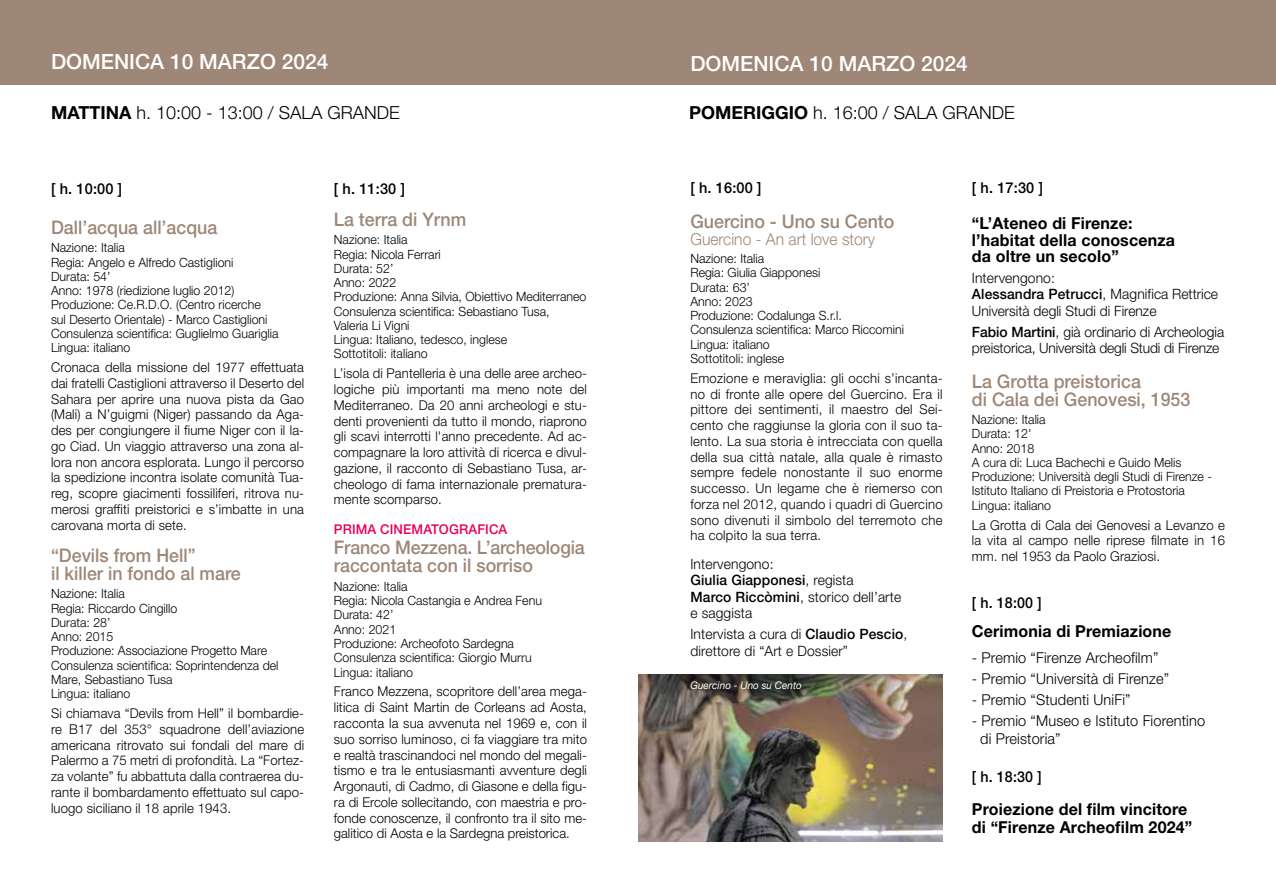
<style>
.page{position:relative;width:1276px;height:893px;background:#fff}
.page>*{position:absolute;margin:0;border:0;box-sizing:border-box;transform-origin:0 0}
.t1{font:500 21px "Helvetica Neue LT Std";color:#fff}
.t2{font:500 18.75px/18px "Helvetica Neue LT Std";color:#9e8777;scale:.95 1}
.t3{font:300 18px "Helvetica Neue LT Std";color:#000}
.t4{font:700 16.5px/16.5px "Helvetica Neue LT Std";letter-spacing:.01em;color:#000}
.t5{font:300 16.5px "Helvetica Neue LT Std";color:#9e8777;scale:.95 1}
.t6{font:300 15px/18px "Helvetica Neue LT Std";letter-spacing:.01em;color:#000}
.t7{font:500 15px "Helvetica Neue LT Std";letter-spacing:.01em;color:#000}
.t8{font:500 15px "Helvetica Neue LT Std";letter-spacing:.01em;color:#000;scale:.95 1}
.t9{font:300 14.25px/16.5px "Helvetica Neue LT Std";color:#000}
.t10{font:300 13.5px/15.8px "Helvetica Neue LT Std";letter-spacing:.01em;color:#000;text-align:justify}
.t11{font:500 13.5px "Helvetica Neue LT Std";letter-spacing:.01em;color:#e6005b}
.t12{font:300 12.75px/14.2px "Helvetica Neue LT Std";color:#000}
.t13{font:italic 10.5px "Helvetica Neue LT Std";color:#fff;scale:.95 1}
.s1{font-weight:700}
.s2{font-weight:500}
</style>
<div class="page">
<div style="left:0;top:0;width:1276px;height:85px;background:#9e8777"></div>
<img style="left:638px;top:674px;width:304px;height:168px">
<h1 class="t1" style="left:51px;top:49px;width:279px">DOMENICA 10 MARZO 2024</h1>
<h1 class="t1" style="left:690px;top:51px;width:279px">DOMENICA 10 MARZO 2024</h1>
<h3 class="t3" style="left:689px;top:102px;width:327px"><span class="s1">POMERIGGIO</span> h. 16:00 / SALA GRANDE</h3>
<h3 class="t3" style="left:51px;top:102px;width:350px"><span class="s1">MATTINA</span> h. 10:00 - 13:00 / SALA GRANDE</h3>
<p class="t7" style="left:51px;top:179px;width:73px">[ h. 10:00 ]</p>
<h2 class="t2" style="left:51px;top:218px;width:177px">Dall’acqua all’acqua</h2>
<p class="t12" style="left:51px;top:240px;width:229px">Nazione: Italia<br>Regia: Angelo e Alfredo Castiglioni<br>Durata: 54’<br>Anno: 1978 (riedizione luglio 2012)<br>Produzione: Ce.R.D.O. (Centro ricerche sul Deserto Orientale) - Marco Castiglioni<br>Consulenza scientifica: Guglielmo Guariglia<br>Lingua: italiano</p>
<p class="t10" style="left:51px;top:359px;width:255px">Cronaca della missione del 1977 effettuata dai fratelli Castiglioni attraverso il Deserto del Sahara per aprire una nuova pista da Gao (Mali) a N’guigmi (Niger) passando da Aga&shy;des per congiungere il fiume Niger con il la&shy;go Ciad. Un viaggio attraverso una zona al&shy;lora non ancora esplorata. Lungo il percorso la spedizione incontra isolate comunità Tua&shy;reg, scopre giacimenti fossiliferi, ritrova nu&shy;merosi graffiti preistorici e s’imbatte in una carovana morta di sete.</p>
<h2 class="t2" style="left:51px;top:546px;width:201px">“Devils from Hell”<br>il killer in fondo al mare</h2>
<p class="t12" style="left:51px;top:586px;width:229px">Nazione: Italia<br>Regia: Riccardo Cingillo<br>Durata: 28’<br>Anno: 2015<br>Produzione: Associazione Progetto Mare<br>Consulenza scientifica: Soprintendenza del<br>Mare, Sebastiano Tusa<br>Lingua: italiano</p>
<p class="t10" style="left:51px;top:705px;width:255px">Si chiamava “Devils from Hell” il bombardie&shy;re B17 del 353° squadrone dell’aviazione americana ritrovato sui fondali del mare di Palermo a 75 metri di profondità. La “Fortez&shy;za volante” fu abbattuta dalla contraerea du&shy;rante il bombardamento effettuato sul capo&shy;luogo siciliano il 18 aprile 1943.</p>
<p class="t7" style="left:334px;top:179px;width:73px">[ h. 11:30 ]</p>
<h2 class="t2" style="left:334px;top:210px;width:141px">La terra di Yrnm</h2>
<p class="t12" style="left:334px;top:232px;width:254px">Nazione: Italia<br>Regia: Nicola Ferrari<br>Durata: 52’<br>Anno: 2022<br>Produzione: Anna Silvia, Obiettivo Mediterraneo<br>Consulenza scientifica: Sebastiano Tusa,<br>Valeria Li Vigni<br>Lingua: Italiano, tedesco, inglese<br>Sottotitoli: italiano</p>
<p class="t10" style="left:334px;top:365px;width:254px">L’isola di Pantelleria è una delle aree archeo&shy;logiche più importanti ma meno note del Mediterraneo. Da 20 anni archeologi e stu&shy;denti provenienti da tutto il mondo, riaprono gli scavi interrotti l'anno precedente. Ad ac&shy;compagnare la loro attività di ricerca e divul&shy;gazione, il racconto di Sebastiano Tusa, ar&shy;cheologo di fama internazionale prematura&shy;mente scomparso.</p>
<p class="t11" style="left:334px;top:521px;width:175px">PRIMA CINEMATOGRAFICA</p>
<h2 class="t2" style="left:334px;top:539px;width:265px">Franco Mezzena. L’archeologia raccontata con il sorriso</h2>
<p class="t12" style="left:334px;top:579px;width:210px">Nazione: Italia<br>Regia: Nicola Castangia e Andrea Fenu<br>Durata: 42’<br>Anno: 2021<br>Produzione: Archeofoto Sardegna<br>Consulenza scientifica: Giorgio Murru<br>Lingua: italiano</p>
<p class="t10" style="left:334px;top:683px;width:255px">Franco Mezzena, scopritore dell’area mega&shy;litica di Saint Martin de Corleans ad Aosta, racconta la sua avvenuta nel 1969 e, con il suo sorriso luminoso, ci fa viaggiare tra mito e realtà trascinandoci nel mondo del megali&shy;tismo e tra le entusiasmanti avventure degli Argonauti, di Cadmo, di Giasone e della figu&shy;ra di Ercole sollecitando, con maestria e pro&shy;fonde conoscenze, il confronto tra il sito me&shy;galitico di Aosta e la Sardegna preistorica.</p>
<p class="t7" style="left:690px;top:178px;width:73px">[ h. 16:00 ]</p>
<h2 class="t2" style="left:690px;top:212px;width:216px">Guercino - Uno su Cento</h2>
<p class="t5" style="left:690px;top:229px;width:196px">Guercino - An art love story</p>
<p class="t12" style="left:690px;top:251px;width:215px">Nazione: Italia<br>Regia: Giulia Giapponesi<br>Durata: 63’<br>Anno: 2023<br>Produzione: Codalunga S.r.l.<br>Consulenza scientifica: Marco Riccomini<br>Lingua: italiano<br>Sottotitoli: inglese</p>
<p class="t10" style="left:690px;top:370px;width:254px">Emozione e meraviglia: gli occhi s’incanta&shy;no di fronte alle opere del Guercino. Era il pittore dei sentimenti, il maestro del Sei&shy;cento che raggiunse la gloria con il suo ta&shy;lento. La sua storia è intrecciata con quella della sua città natale, alla quale è rimasto sempre fedele nonostante il suo enorme successo. Un legame che è riemerso con forza nel 2012, quando i quadri di Guercino sono divenuti il simbolo del terremoto che ha colpito la sua terra.</p>
<p class="t9" style="left:690px;top:555px;width:212px">Intervengono:<br><span class="s2">Giulia Giapponesi</span>, regista<br><span class="s2">Marco Riccòmini</span>, storico dell’arte e saggista</p>
<p class="t9" style="left:690px;top:625px;width:218px">Intervista a cura di <span class="s2">Claudio Pescio</span>, direttore di “Art e Dossier”</p>
<p class="t13" style="left:690px;top:679px;width:119px">Guercino - Uno su Cento</p>
<p class="t7" style="left:972px;top:178px;width:73px">[ h. 17:30 ]</p>
<p class="t4" style="left:972px;top:214px;width:205px">“L’Ateneo di Firenze: l’habitat della conoscenza da oltre un secolo”</p>
<p class="t9" style="left:972px;top:269px;width:248px">Intervengono:<br><span class="s2">Alessandra Petrucci</span>, Magnifica Rettrice<br>Università degli Studi di Firenze</p>
<p class="t9" style="left:972px;top:323px;width:254px"><span class="s2">Fabio Martini</span>, già ordinario di Archeologia preistorica, Università degli Studi di Firenze</p>
<h2 class="t2" style="left:972px;top:372px;width:231px">La Grotta preistorica<br>di Cala dei Genovesi, 1953</h2>
<p class="t12" style="left:972px;top:412px;width:242px">Nazione: Italia<br>Durata: 12'<br>Anno: 2018<br>A cura di: Luca Bachechi e Guido Melis<br>Produzione: Università degli Studi di Firenze -<br>Istituto Italiano di Preistoria e Protostoria<br>Lingua: italiano</p>
<p class="t10" style="left:972px;top:517px;width:254px">La Grotta di Cala dei Genovesi a Levanzo e la vita al campo nelle riprese filmate in 16 mm. nel 1953 da Paolo Graziosi.</p>
<p class="t8" style="left:972px;top:594px;width:75px">[ h. 18:00 ]</p>
<p class="t4" style="left:972px;top:622px;width:201px">Cerimonia di Premiazione</p>
<p class="t6" style="left:972px;top:649px;width:188px">- Premio “Firenze Archeofilm”</p>
<p class="t6" style="left:972px;top:670px;width:199px">- Premio “Università di Firenze”</p>
<p class="t6" style="left:972px;top:691px;width:160px">- Premio “Studenti UniFi”</p>
<p class="t6" style="left:980px;top:712px;width:226px;text-indent:-8px">- Premio “Museo e Istituto Fiorentino di Preistoria”</p>
<p class="t8" style="left:972px;top:768px;width:75px">[ h. 18:30 ]</p>
<p class="t4" style="left:972px;top:800px;width:222px;line-height:18px">Proiezione del film vincitore di “Firenze Archeofilm 2024”</p>
</div>
